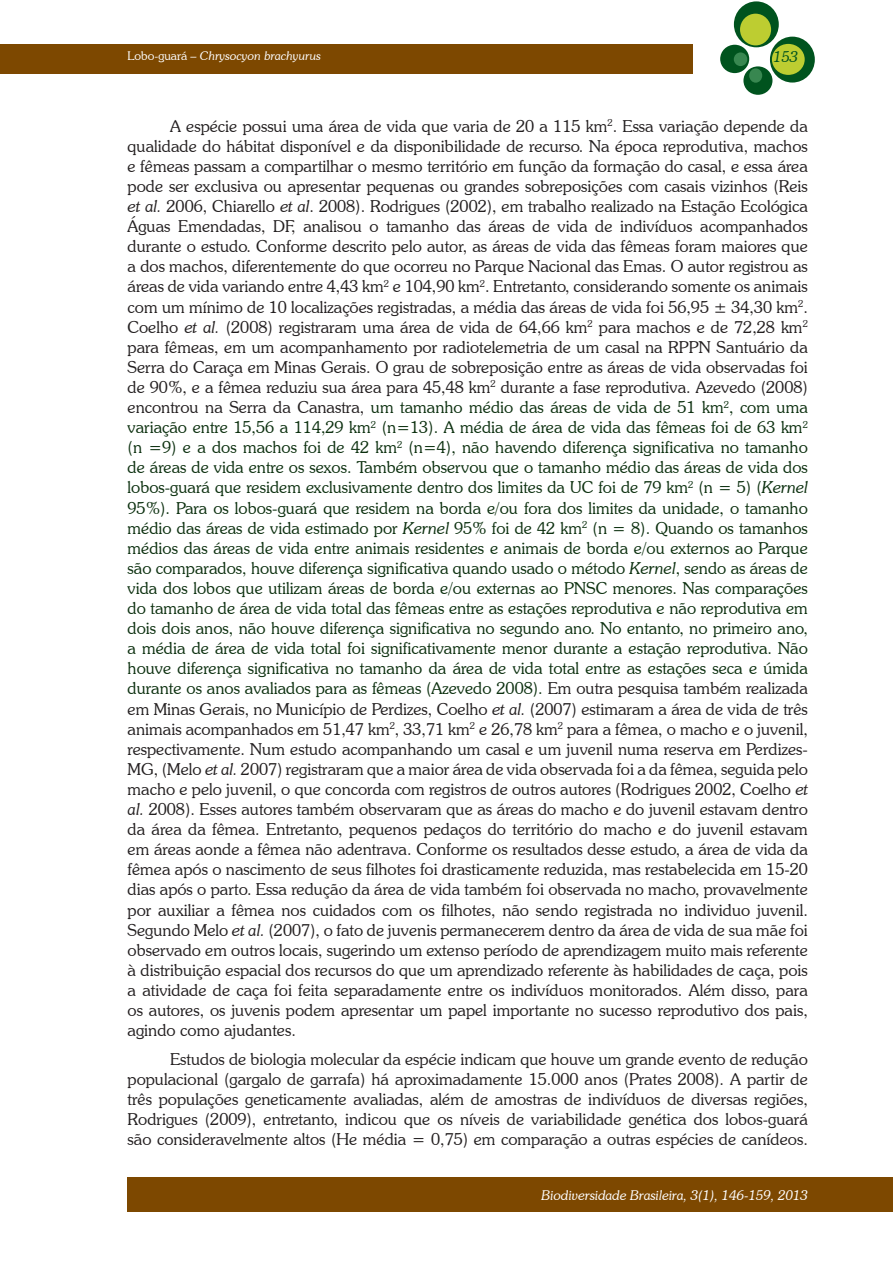
<style>
.page{position:relative;width:893px;height:1263px;background:#fff}
.page>*{position:absolute;margin:0;border:0;box-sizing:border-box;transform-origin:0 0}
.t1{font:300 16.5px/20.1px "Souvenir IT Cby BT";color:#231f20;text-align:justify}
.t2{font:italic 300 15px "Souvenir IT Cby BT";color:#00531e}
.t3{font:italic 300 13.5px "Souvenir IT Cby BT";color:#fff}
.t4{font:italic 300 12px "Souvenir IT Cby BT";color:#fff}
.s1{font-style:normal}
.s2{font-style:italic}
.s3{color:#0c300f}
.s4{font-style:italic;color:#0c300f}
</style>
<div class="page">
<div style="left:0;top:44px;width:693px;height:30px;background:#7d4800"></div>
<div style="left:734px;top:1px;width:45px;height:46px;background:#00531e;border-radius:50%"></div>
<div style="left:770px;top:37px;width:45px;height:46px;background:#00531e;border-radius:50%"></div>
<div style="left:720px;top:45px;width:29px;height:28px;background:#00531e;border-radius:50%"></div>
<div style="left:743px;top:66px;width:29px;height:29px;background:#00531e;border-radius:50%"></div>
<div style="left:740px;top:14px;width:31px;height:31px;background:#bdcd31;border-radius:50%"></div>
<div style="left:772px;top:44px;width:33px;height:31px;background:#bdcd31;border-radius:50%"></div>
<div style="left:734px;top:52px;width:13px;height:14px;background:#388750;border-radius:50%"></div>
<div style="left:749px;top:68px;width:13px;height:15px;background:#388750;border-radius:50%"></div>
<div style="left:128px;top:1178px;width:765px;height:34px;background:#7d4800"></div>
<p class="t4" style="left:128px;top:49px;width:195px"><span class="s1">Lobo-guará</span> – Chrysocyon brachyurus</p>
<p class="t2" style="left:773px;top:48px;width:26px">153</p>
<p class="t1" style="left:128px;top:116px;width:682px;text-indent:43px">A espécie possui uma área de vida que varia de 20 a 115 km<sup>2</sup>. Essa variação depende da qualidade do hábitat disponível e da disponibilidade de recurso. Na época reprodutiva, machos e fêmeas passam a compartilhar o mesmo território em função da formação do casal, e essa área pode ser exclusiva ou apresentar pequenas ou grandes sobreposições com casais vizinhos (Reis <span class="s2">et al.</span> 2006, Chiarello <span class="s2">et al</span>. 2008). Rodrigues (2002), em trabalho realizado na Estação Ecológica Águas Emendadas, DF, analisou o tamanho das áreas de vida de indivíduos acompanhados durante o estudo. Conforme descrito pelo autor, as áreas de vida das fêmeas foram maiores que a dos machos, diferentemente do que ocorreu no Parque Nacional das Emas. O autor registrou as áreas de vida variando entre 4,43 km<sup>2</sup> e 104,90 km<sup>2</sup>. Entretanto, considerando somente os animais com um mínimo de 10 localizações registradas, a média das áreas de vida foi 56,95 ± 34,30 km<sup>2</sup>.<br>Coelho <span class="s2">et al.</span> (2008) registraram uma área de vida de 64,66 km<sup>2</sup> para machos e de 72,28 km<sup>2 </sup>para fêmeas, em um acompanhamento por radiotelemetria de um casal na RPPN Santuário da Serra do Caraça em Minas Gerais. O grau de sobreposição entre as áreas de vida observadas foi de 90%, e a fêmea reduziu sua área para 45,48 km<sup>2</sup> durante a fase reprodutiva. Azevedo (2008) encontrou na Serra da Canastra, <span class="s3">um tamanho médio das áreas de vida de 51 km</span><sup>2</sup><span class="s3">, com uma variação entre 15,56 a 114,29 km</span><sup>2</sup> <span class="s3">(n=13). A média de área de vida das fêmeas foi de 63 km</span><sup>2 </sup><span class="s3">(n =9) e a dos machos foi de 42 km</span><sup>2</sup> <span class="s3">(n=4), não havendo diferença significativa no tamanho de áreas de vida entre os sexos. Também observou que o tamanho médio das áreas de vida dos lobos-guará que residem exclusivamente dentro dos limites da UC foi de 79 km</span><sup>2</sup> <span class="s3">(n = 5) (</span><span class="s4">Kernel </span><span class="s3">95%). Para os lobos-guará que residem na borda e/ou fora dos limites da unidade, o tamanho médio das áreas de vida estimado por</span> <span class="s4">Kernel</span> <span class="s3">95% foi de 42 km</span><sup>2</sup> <span class="s3">(n = 8). Quando os tamanhos médios das áreas de vida entre animais residentes e animais de borda e/ou externos ao Parque são comparados, houve diferença significativa quando usado o método</span> <span class="s4">Kernel</span><span class="s3">, sendo as áreas de vida dos lobos que utilizam áreas de borda e/ou externas ao PNSC menores. Nas comparações do tamanho de área de vida total das fêmeas entre as estações reprodutiva e não reprodutiva em dois dois anos, não houve diferença significativa no segundo ano. No entanto, no primeiro ano, a média de área de vida total foi significativamente menor durante a estação reprodutiva. Não houve diferença significativa no tamanho da área de vida total entre as estações seca e úmida durante os anos avaliados para as fêmeas (Azevedo 2008).</span> Em outra pesquisa também realizada em Minas Gerais, no Município de Perdizes, Coelho <span class="s2">et al.</span> (2007) estimaram a área de vida de três animais acompanhados em 51,47 km<sup>2</sup>, 33,71 km<sup>2</sup> e 26,78 km<sup>2</sup> para a fêmea, o macho e o juvenil, respectivamente. Num estudo acompanhando um casal e um juvenil numa reserva em Perdizes-MG, (Melo <span class="s2">et al.</span> 2007) registraram que a maior área de vida observada foi a da fêmea, seguida pelo macho e pelo juvenil, o que concorda com registros de outros autores (Rodrigues 2002, Coelho <span class="s2">et al.</span> 2008). Esses autores também observaram que as áreas do macho e do juvenil estavam dentro da área da fêmea. Entretanto, pequenos pedaços do território do macho e do juvenil estavam em áreas aonde a fêmea não adentrava. Conforme os resultados desse estudo, a área de vida da fêmea após o nascimento de seus filhotes foi drasticamente reduzida, mas restabelecida em 15-20 dias após o parto. Essa redução da área de vida também foi observada no macho, provavelmente por auxiliar a fêmea nos cuidados com os filhotes, não sendo registrada no individuo juvenil.<br>Segundo Melo <span class="s2">et al.</span> (2007), o fato de juvenis permanecerem dentro da área de vida de sua mãe foi observado em outros locais, sugerindo um extenso período de aprendizagem muito mais referente à distribuição espacial dos recursos do que um aprendizado referente às habilidades de caça, pois a atividade de caça foi feita separadamente entre os indivíduos monitorados. Além disso, para os autores, os juvenis podem apresentar um papel importante no sucesso reprodutivo dos pais, agindo como ajudantes.</p>
<p class="t1" style="left:128px;top:1049px;width:682px;text-indent:43px">Estudos de biologia molecular da espécie indicam que houve um grande evento de redução populacional (gargalo de garrafa) há aproximadamente 15.000 anos (Prates 2008). A partir de três populações geneticamente avaliadas, além de amostras de indivíduos de diversas regiões, Rodrigues (2009), entretanto, indicou que os níveis de variabilidade genética dos lobos-guará são consideravelmente altos (He média = 0,75) em comparação a outras espécies de canídeos.</p>
<p class="t3" style="left:541px;top:1187px;width:268px">Biodiversidade Brasileira, 3(1), 146-159, 2013</p>
</div>
